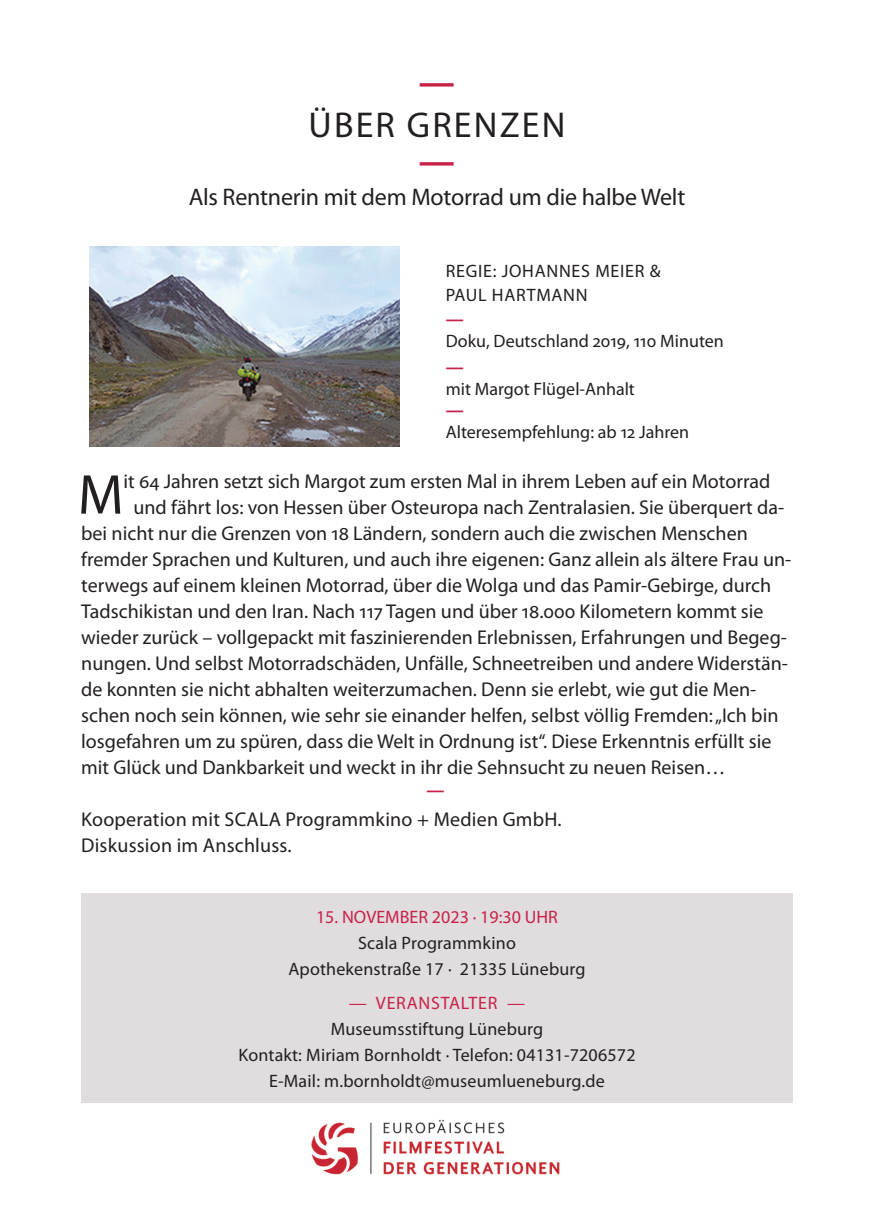
<style>
.page{position:relative;width:874px;height:1225px;background:#fff}
.page>*{position:absolute;margin:0;border:0;box-sizing:border-box;transform-origin:0 0}
.t1{font:56.6px "Myriad Pro";color:#231f20}
.t2{font:36px "Myriad Pro";letter-spacing:.06em;color:#231f20}
.t3{font:700 36px "Myriad Pro";color:#c82249}
.t4{font:24px "Myriad Pro";letter-spacing:-.01em;color:#231f20}
.t5{font:20px/26px "Myriad Pro";color:#231f20}
.t6{font:18px/26px "Myriad Pro";letter-spacing:.01em;color:#231f20;text-align:center}
.t7{font:18px/24px "Myriad Pro";letter-spacing:.04em;color:#231f20}
.t8{font:18px "Myriad Pro";color:#c82249}
.t9{font:18px "Myriad Pro";letter-spacing:.04em;color:#c82249}
.t10{font:700 18px "Myriad Pro";color:#c82249}
</style>
<div class="page">
<img style="left:90px;top:246px;width:309px;height:201px">
<img style="left:311px;top:1119px;width:249px;height:56px">
<div style="left:81px;top:893px;width:711px;height:210px;background:#e1dcde"></div>
<h2 class="t3" style="left:419px;top:67px;width:37px">—</h2>
<h2 class="t2" style="left:308px;top:110px;width:258px">ÜBER GRENZEN</h2>
<h2 class="t3" style="left:419px;top:146px;width:37px">—</h2>
<p class="t4" style="left:188px;top:187px;width:498px">Als Rentnerin mit dem Motorrad um die halbe Welt</p>
<p class="t7" style="left:445px;top:261px;width:216px">REGIE: JOHANNES MEIER &amp;<br>PAUL HARTMANN</p>
<p class="t10" style="left:445px;top:312px;width:19px">—</p>
<p class="t6" style="left:445px;top:329px;width:279px">Doku, Deutschland 2019, 110 Minuten</p>
<p class="t10" style="left:445px;top:360px;width:19px">—</p>
<p class="t6" style="left:445px;top:377px;width:190px">mit Margot Flügel-Anhalt</p>
<p class="t10" style="left:445px;top:403px;width:19px">—</p>
<p class="t6" style="left:445px;top:420px;width:245px">Alteresempfehlung: ab 12 Jahren</p>
<h1 class="t1" style="left:78px;top:471px;width:47px">M</h1>
<p class="t5" style="left:123px;top:469px;width:648px">it 64 Jahren setzt sich Margot zum ersten Mal in ihrem Leben auf ein Motorrad</p>
<p class="t5" style="left:133px;top:495px;width:651px">und fährt los: von Hessen über Osteuropa nach Zentralasien. Sie überquert da-</p>
<p class="t5" style="left:81px;top:521px;width:667px">bei nicht nur die Grenzen von 18 Ländern, sondern auch die zwischen Menschen</p>
<p class="t5" style="left:81px;top:547px;width:711px">fremder Sprachen und Kulturen, und auch ihre eigenen: Ganz allein als ältere Frau un-</p>
<p class="t5" style="left:81px;top:573px;width:691px">terwegs auf einem kleinen Motorrad, über die Wolga und das Pamir-Gebirge, durch</p>
<p class="t5" style="left:81px;top:599px;width:683px">Tadschikistan und den Iran. Nach 117 Tagen und über 18.000 Kilometern kommt sie</p>
<p class="t5" style="left:81px;top:625px;width:707px">wieder zurück – vollgepackt mit faszinierenden Erlebnissen, Erfahrungen und Begeg-</p>
<p class="t5" style="left:81px;top:651px;width:708px">nungen. Und selbst Motorradschäden, Unfälle, Schneetreiben und andere Widerstän-</p>
<p class="t5" style="left:81px;top:677px;width:676px">de konnten sie nicht abhalten weiterzumachen. Denn sie erlebt, wie gut die Men-</p>
<p class="t5" style="left:81px;top:703px;width:698px">schen noch sein können, wie sehr sie einander helfen, selbst völlig Fremden: „Ich bin</p>
<p class="t5" style="left:81px;top:729px;width:691px">losgefahren um zu spüren, dass die Welt in Ordnung ist“. Diese Erkenntnis erfüllt sie</p>
<p class="t5" style="left:81px;top:755px;width:645px">mit Glück und Dankbarkeit und weckt in ihr die Sehnsucht zu neuen Reisen…</p>
<p class="t5" style="left:81px;top:807px;width:482px">Kooperation mit SCALA Programmkino + Medien GmbH.<br>Diskussion im Anschluss.</p>
<p class="t10" style="left:426px;top:782px;width:19px">—</p>
<p class="t8" style="left:316px;top:909px;width:243px">15. NOVEMBER 2023 · 19:30 UHR</p>
<p class="t6" style="left:288px;top:931px;width:298px">Scala Programmkino<br>Apothekenstraße 17 · 21335 Lüneburg</p>
<p class="t9" style="left:348px;top:995px;width:178px">— VERANSTALTER —</p>
<p class="t6" style="left:238px;top:1017px;width:398px">Museumsstiftung Lüneburg<br>Kontakt: Miriam Bornholdt · Telefon: 04131-7206572<br>E-Mail: m.bornholdt@museumlueneburg.de</p>
</div>
